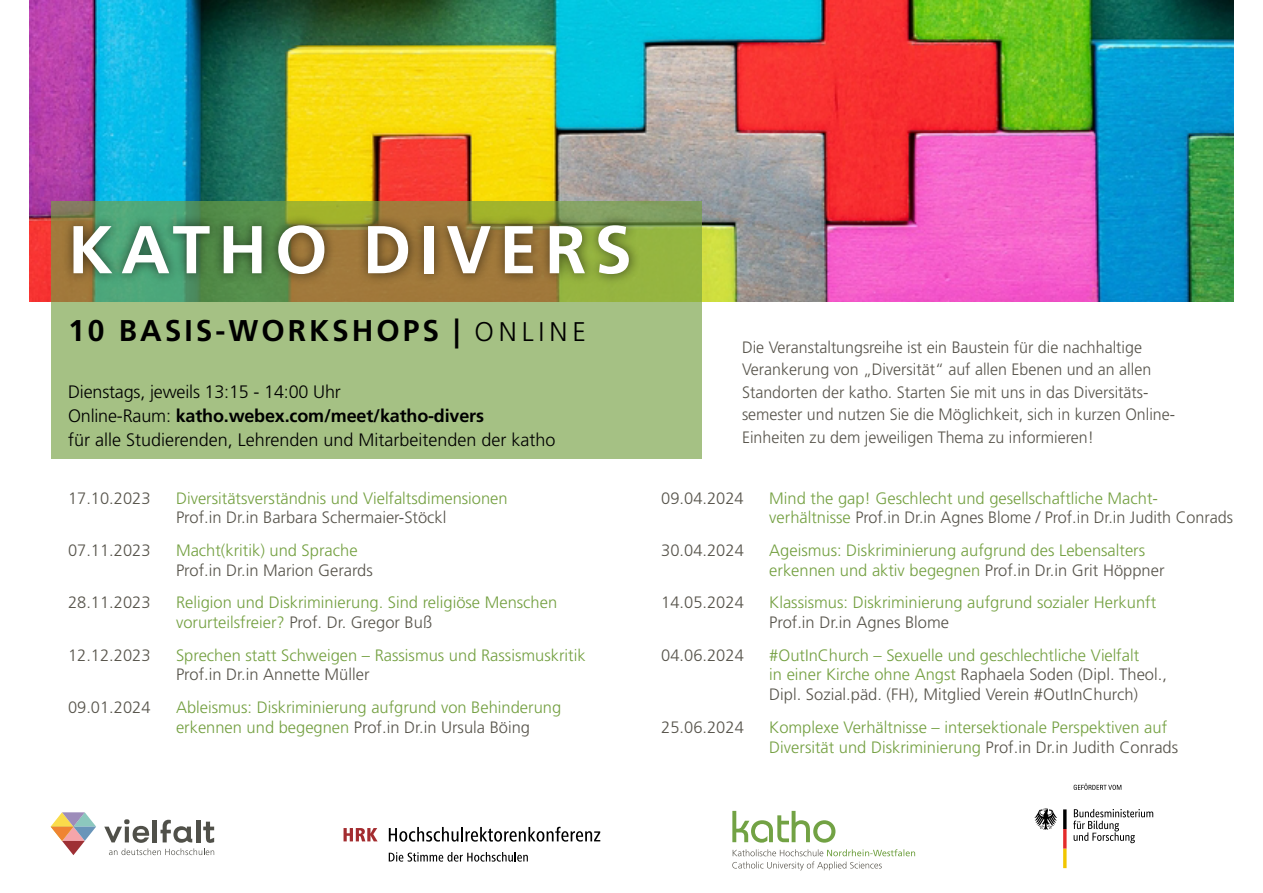
<style>
.page{position:relative;width:1263px;height:893px;background:#fff}
.page>*{position:absolute;margin:0;border:0;box-sizing:border-box;transform-origin:0 0}
.t1{font:700 67.5px "Frutiger LT Pro";letter-spacing:.12em;color:#fff}
.t2{font:700 30px "Frutiger LT Pro";letter-spacing:.1em;color:#000}
.t3{font:300 18px/24px "Frutiger LT Pro";color:#000}
.t4{font:300 16.5px/19.8px "Frutiger LT Pro";color:#74a041}
.t5{font:300 16.5px/22.5px "Frutiger LT Pro";color:#57544b}
.s1{font-weight:300;font-size:27px}
.s2{font-weight:700}
.s3{color:#57544b}
.s4{color:#74a041}
</style>
<div class="page">
<img style="left:30px;top:0;width:1203px;height:302px">
<svg style="left:51px;top:201px;width:651px;height:258px;background:#9fb978"></svg>
<svg style="left:732px;top:849px;width:183px;height:21px"></svg>
<svg style="left:732px;top:811px;width:103px;height:32px"></svg>
<div style="left:62px;top:213px;width:578px;height:73px;background:#000;opacity:.59"></div>
<svg style="left:51px;top:812px;width:45px;height:43px"></svg>
<svg style="left:104px;top:819px;width:110px;height:36px"></svg>
<svg style="left:1073px;top:809px;width:80px;height:34px"></svg>
<svg style="left:1034px;top:808px;width:23px;height:22px"></svg>
<svg style="left:1063px;top:809px;width:3px;height:59px"></svg>
<svg style="left:1074px;top:783px;width:47px;height:7px"></svg>
<svg style="left:389px;top:852px;width:139px;height:10px"></svg>
<svg style="left:343px;top:828px;width:35px;height:13px"></svg>
<svg style="left:389px;top:827px;width:211px;height:15px"></svg>
<h1 class="t1" style="left:68px;top:210px;width:565px">KATHO DIVERS</h1>
<h2 class="t2" style="left:68px;top:313px;width:519px">10 BASIS-WORKSHOPS | <span class="s1">ONLINE</span></h2>
<p class="t3" style="left:68px;top:379px;width:489px">Dienstags, jeweils 13:15 - 14:00 Uhr<br>Online-Raum: <span class="s2">katho.webex.com/meet/katho-divers<br></span>für alle Studierenden, Lehrenden und Mitarbeitenden der katho</p>
<p class="t5" style="left:68px;top:487px;width:84px">17.10.2023</p>
<p class="t4" style="left:176px;top:488px;width:333px">Diversitätsverständnis und Vielfaltsdimensionen</p>
<p class="t5" style="left:176px;top:506px;width:272px">Prof.in Dr.in Barbara Schermaier-Stöckl</p>
<p class="t5" style="left:68px;top:539px;width:84px">07.11.2023</p>
<p class="t4" style="left:176px;top:540px;width:183px">Macht(kritik) und Sprache</p>
<p class="t5" style="left:176px;top:559px;width:198px">Prof.in Dr.in Marion Gerards</p>
<p class="t5" style="left:68px;top:591px;width:84px">28.11.2023</p>
<p class="t4" style="left:176px;top:593px;width:383px">Religion und Diskriminierung. Sind religiöse Menschen vorurteilsfreier? <span class="s3">Prof. Dr. Gregor Buß</span></p>
<p class="t5" style="left:68px;top:644px;width:84px">12.12.2023</p>
<p class="t4" style="left:176px;top:645px;width:411px">Sprechen statt Schweigen – Rassismus und Rassismuskritik</p>
<p class="t5" style="left:176px;top:663px;width:195px">Prof.in Dr.in Annette Müller</p>
<p class="t5" style="left:68px;top:696px;width:84px">09.01.2024</p>
<p class="t4" style="left:176px;top:697px;width:387px">Ableismus: Diskriminierung aufgrund von Behinderung erkennen und begegnen <span class="s3">Prof.in Dr.in Ursula Böing</span></p>
<p class="t5" style="left:742px;top:336px;width:435px">Die Veranstaltungsreihe ist ein Baustein für die nachhaltige Verankerung von „Diversität“ auf allen Ebenen und an allen Standorten der katho. Starten Sie mit uns in das Diversitäts&shy;semester und nutzen Sie die Möglichkeit, sich in kurzen Online-Einheiten zu dem jeweiligen Thema zu informieren!</p>
<p class="t5" style="left:661px;top:487px;width:84px">09.04.2024</p>
<p class="t4" style="left:769px;top:488px;width:465px">Mind the gap! Geschlecht und gesellschaftliche Macht&shy;verhältnisse <span class="s3">Prof.in Dr.in Agnes Blome / Prof.in Dr.in Judith Conrads</span></p>
<p class="t5" style="left:661px;top:539px;width:84px">30.04.2024</p>
<p class="t4" style="left:769px;top:540px;width:397px">Ageismus: Diskriminierung aufgrund des Lebensalters erkennen und aktiv begegnen <span class="s3">Prof.in Dr.in Grit Höppner</span></p>
<p class="t5" style="left:661px;top:591px;width:84px">14.05.2024</p>
<p class="t4" style="left:769px;top:593px;width:388px">Klassismus: Diskriminierung aufgrund sozialer Herkunft</p>
<p class="t5" style="left:769px;top:611px;width:181px">Prof.in Dr.in Agnes Blome</p>
<p class="t5" style="left:661px;top:644px;width:84px">04.06.2024</p>
<p class="t5" style="left:769px;top:645px;width:399px;line-height:19.8px"><span class="s4">#OutInChurch – Sexuelle und geschlechtliche Vielfalt<br>in einer Kirche ohne Angst</span> Raphaela Soden (Dipl. Theol.,<br>Dipl. Sozial.päd. (FH), Mitglied Verein #OutInChurch)</p>
<p class="t5" style="left:661px;top:716px;width:84px">25.06.2024</p>
<p class="t4" style="left:769px;top:717px;width:410px">Komplexe Verhältnisse – intersektionale Perspektiven auf<br>Diversität und Diskriminierung <span class="s3">Prof.in Dr.in Judith Conrads</span></p>
</div>
